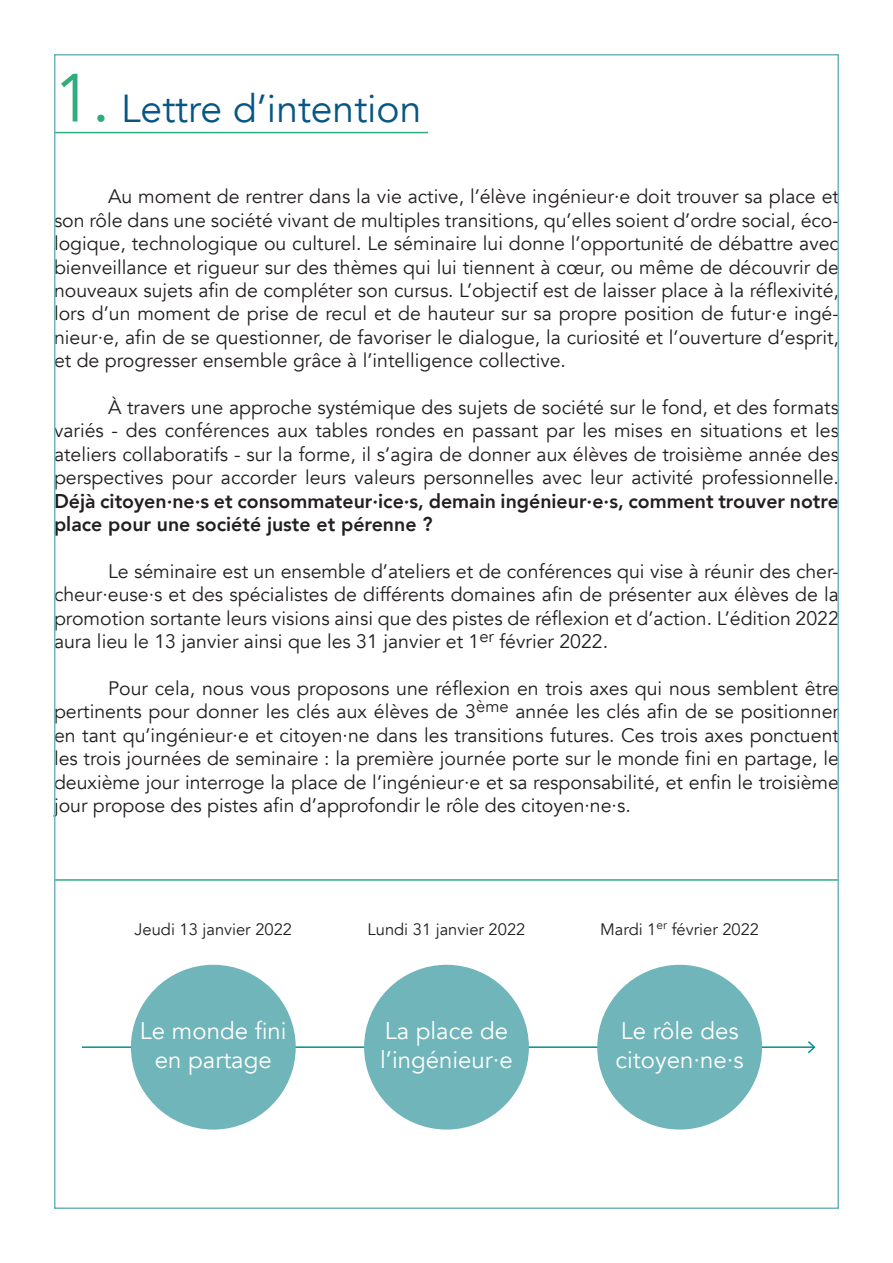
<style>
.page{position:relative;width:893px;height:1263px;background:#fff}
.page>*{position:absolute;margin:0;border:0;box-sizing:border-box;transform-origin:0 0}
.t1{font:39px "Avenir";color:#075683}
.t2{font:24px/28.8px "Avenir";color:#fff}
.t3{font:800 19.95px/23.4px "Avenir";color:#231f20}
.t4{font:19.5px/23.4px "Avenir";color:#231f20;text-align:justify}
.t5{font:16.5px "Avenir";color:#231f20}
.s1{font-size:67.5px;color:#2fae7c}
</style>
<div class="page">
<hr style="left:82px;top:1046px;width:732px;height:2px;background:#009091">
<svg style="left:806px;top:1041px;width:10px;height:13px"></svg>
<div style="left:132px;top:965px;width:163px;height:164px;background:#6fb5b9;border-radius:50%"></div>
<div style="left:365px;top:965px;width:163px;height:164px;background:#6fb5b9;border-radius:50%"></div>
<div style="left:598px;top:965px;width:163px;height:164px;background:#6fb5b9;border-radius:50%"></div>
<hr style="left:54px;top:132px;width:374px;height:1px;background:#2fae7c">
<hr style="left:54px;top:879px;width:785px;height:2px;background:#2fae7c">
<p class="t1" style="left:54px;top:85px;width:369px"><span class="s1">1.</span> Lettre d’intention</p>
<p class="t4" style="left:54px;top:185px;width:786px;text-indent:54px">Au moment de rentrer dans la vie active, l’élève ingénieur·e doit trouver sa place et son rôle dans une société vivant de multiples transitions, qu’elles soient d’ordre social, éco&shy;logique, technologique ou culturel. Le séminaire lui donne l’opportunité de débattre avec bienveillance et rigueur sur des thèmes qui lui tiennent à cœur, ou même de découvrir de nouveaux sujets afin de compléter son cursus. L’objectif est de laisser place à la réflexivité, lors d’un moment de prise de recul et de hauteur sur sa propre position de futur·e ingé&shy;nieur·e, afin de se questionner, de favoriser le dialogue, la curiosité et l’ouverture d’esprit, et de progresser ensemble grâce à l’intelligence collective.</p>
<p class="t4" style="left:54px;top:396px;width:786px;text-indent:54px">À travers une approche systémique des sujets de société sur le fond, et des formats variés - des conférences aux tables rondes en passant par les mises en situations et les ateliers collaboratifs - sur la forme, il s’agira de donner aux élèves de troisième année des perspectives pour accorder leurs valeurs personnelles avec leur activité professionnelle.</p>
<p class="t3" style="left:54px;top:489px;width:786px">Déjà citoyen·ne·s et consommateur·ice·s, demain ingénieur·e·s, comment trouver notre place pour une société juste et pérenne ?</p>
<p class="t4" style="left:54px;top:560px;width:786px;text-indent:54px">Le séminaire est un ensemble d’ateliers et de conférences qui vise à réunir des cher&shy;cheur·euse·s et des spécialistes de différents domaines afin de présenter aux élèves de la promotion sortante leurs visions ainsi que des pistes de réflexion et d’action. L’édition 2022 aura lieu le 13 janvier ainsi que les 31 janvier et 1<sup>er</sup> février 2022.</p>
<p class="t4" style="left:54px;top:677px;width:786px;text-indent:54px">Pour cela, nous vous proposons une réflexion en trois axes qui nous semblent être pertinents pour donner les clés aux élèves de 3<sup>ème</sup> année les clés afin de se positionner en tant qu’ingénieur·e et citoyen·ne dans les transitions futures. Ces trois axes ponctuent les trois journées de seminaire : la première journée porte sur le monde fini en partage, le deuxième jour interroge la place de l’ingénieur·e et sa responsabilité, et enfin le troisième jour propose des pistes afin d’approfondir le rôle des citoyen·ne·s.</p>
<p class="t5" style="left:135px;top:919px;width:159px">Jeudi 13 janvier 2022</p>
<p class="t5" style="left:368px;top:919px;width:159px">Lundi 31 janvier 2022</p>
<p class="t5" style="left:600px;top:919px;width:160px">Mardi 1<sup>er</sup> février 2022</p>
<p class="t2" style="left:140px;top:1016px;width:148px;text-align:center">Le monde fini en partage</p>
<p class="t2" style="left:380px;top:1016px;width:134px">La place de l’ingénieur·e</p>
<p class="t2" style="left:616px;top:1016px;width:130px">Le rôle des citoyen·ne·s</p>
</div>
